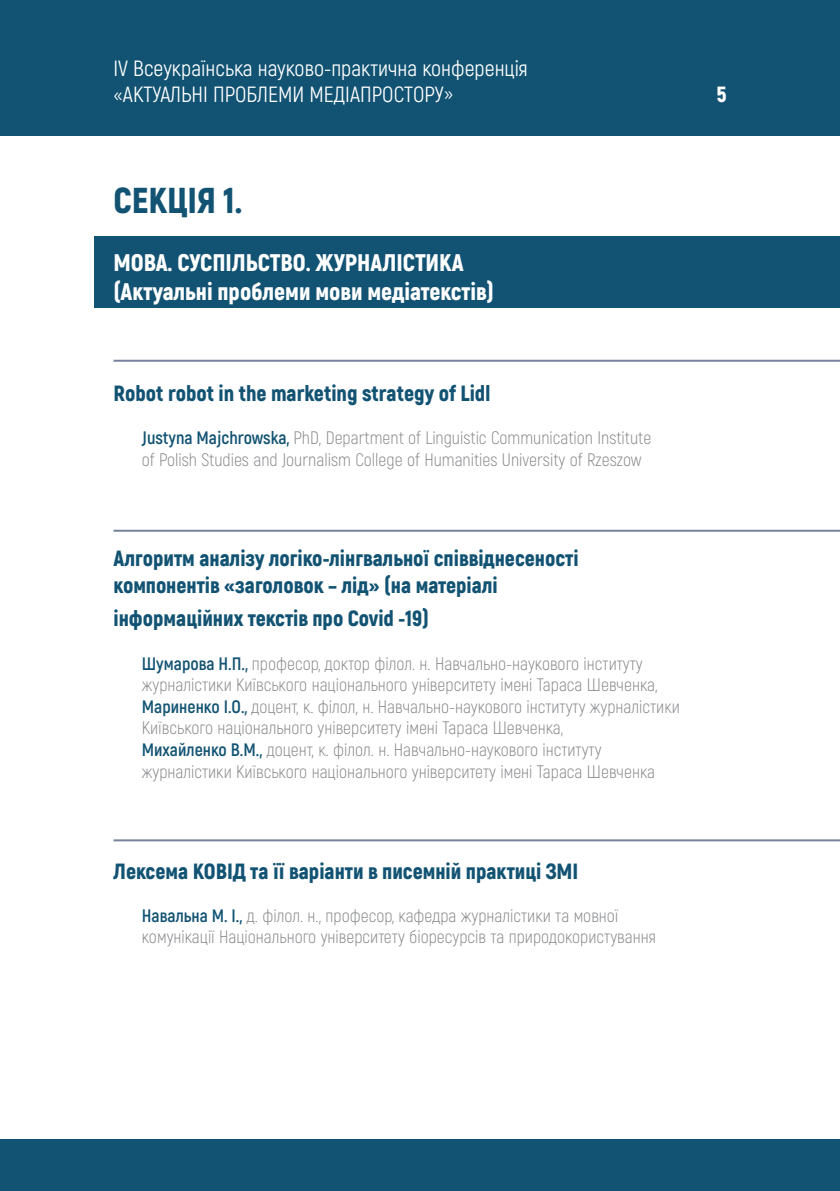
<style>
.page{position:relative;width:840px;height:1191px;background:#fff}
.page>*{position:absolute;margin:0;border:0;box-sizing:border-box;transform-origin:0 0}
.t1{font:900 36px "Akrobat";color:#125373}
.avtor{font:900 24px "Akrobat";color:#fff}
.zagolovok{font:900 22px/26.4px "Akrobat";color:#125373}
.t2{font:22px/26.4px "Akrobat";color:#fff}
.t3{font:900 22px "Akrobat";color:#fff}
.avtor-2{font:300 18px/21.6px "Akrobat";color:#808285}
.s1{font-weight:700;color:#125373}
</style>
<div class="page">
<div style="left:0;top:1140px;width:839px;height:51px;background:#125373"></div>
<div style="left:0;top:0;width:839px;height:136px;background:#125373"></div>
<div style="left:94px;top:236px;width:745px;height:71px;background:#125373"></div>
<hr style="left:113px;top:360px;width:726px;height:2px;background:#75839b">
<hr style="left:113px;top:530px;width:726px;height:2px;background:#75839b">
<hr style="left:113px;top:839px;width:726px;height:2px;background:#75839b">
<p class="t2" style="left:113px;top:55px;width:415px">ІV Всеукраїнська науково-практична конференція «АКТУАЛЬНІ ПРОБЛЕМИ МЕДІАПРОСТОРУ»</p>
<p class="t1" style="left:113px;top:177px;width:130px">СЕКЦІЯ 1.</p>
<p class="avtor" style="left:113px;top:247px;width:351px">МОВА. СУСПІЛЬСТВО. ЖУРНАЛІСТИКА</p>
<p class="avtor" style="left:113px;top:276px;width:382px">(Актуальні проблеми мови медіатекстів)</p>
<p class="zagolovok" style="left:113px;top:380px;width:378px">Robot robot in the marketing strategy of Lidl</p>
<p class="avtor-2" style="left:142px;top:427px;width:510px"><span class="s1">Justyna Majchrowska,</span> PhD, Department of Linguistic Communication Institute of Polish Studies and Journalism College of Humanities University of Rzeszow</p>
<p class="zagolovok" style="left:113px;top:545px;width:466px">Алгоритм аналізу логіко-лінгвальної співвіднесеності компонентів «заголовок – лід» (на матеріалі</p>
<p class="zagolovok" style="left:113px;top:605px;width:317px">інформаційних текстів про Covid -19)</p>
<p class="avtor-2" style="left:142px;top:652px;width:517px"><span class="s1">Шумарова Н.П.,</span> професор, доктор філол. н. Навчально-наукового інституту журналістики Київського національного університету імені Тараса Шевченка,</p>
<p class="avtor-2" style="left:142px;top:695px;width:539px"><span class="s1">Мариненко І.О.,</span> доцент, к. філол, н. Навчально-наукового інституту журналістики<br>Київського національного університету імені Тараса Шевченка,</p>
<p class="avtor-2" style="left:142px;top:739px;width:514px"><span class="s1">Михайленко В.М.,</span> доцент, к. філол. н. Навчально-наукового інституту журналістики Київського національного університету імені Тараса Шевченка</p>
<p class="zagolovok" style="left:113px;top:857px;width:466px">Лексема КОВІД та її варіанти в писемній практиці ЗМІ</p>
<p class="avtor-2" style="left:142px;top:904px;width:515px"><span class="s1">Навальна М. І.,</span> д. філол. н., професор, кафедра журналістики та мовної комунікації Національного університету біоресурсів та природокористування</p>
<p class="t3" style="left:716px;top:80px;width:12px">5</p>
</div>
